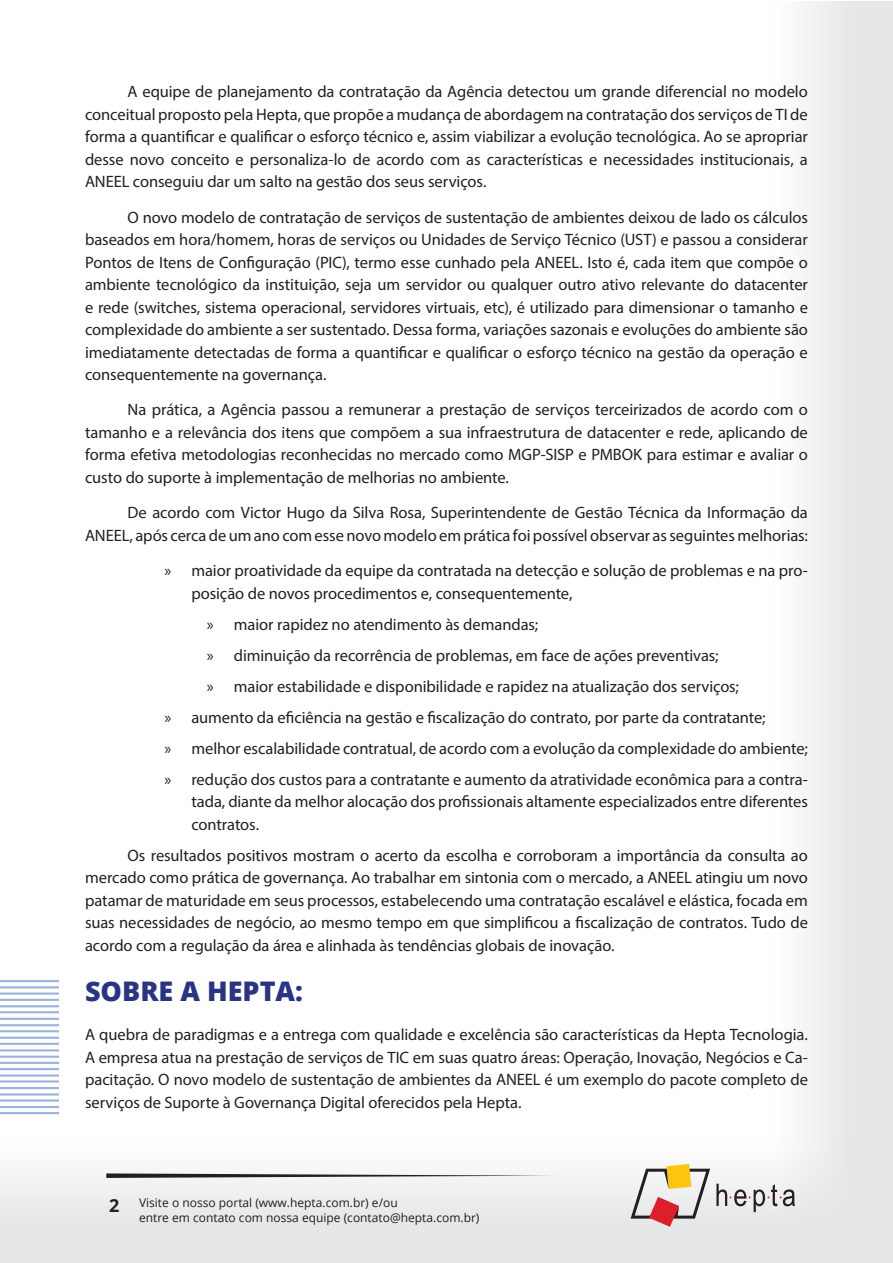
<style>
.page{position:relative;width:893px;height:1263px;background:#fff}
.page>*{position:absolute;margin:0;border:0;box-sizing:border-box;transform-origin:0 0}
.Titulo_1{font:800 27px "Open Sans";color:#293483}
.t1{font:700 18px "Open Sans";color:#231f20}
.texto{font:16.5px/22.5px "Myriad Pro";letter-spacing:-.005em;color:#231f20;text-align:justify}
.t2{font:12px/14.4px "Open Sans";color:#231f20}
</style>
<div class="page">
<div style="left:767px;top:1px;width:126px;height:1262px;background:linear-gradient(to right,#fdfdfe,#e0e2e4)"></div>
<div style="left:0;top:1137px;width:892px;height:126px;background:linear-gradient(to bottom,#fbfbfb,#e1e2e5)"></div>
<svg style="left:106px;top:1173px;width:447px;height:5px"></svg>
<svg style="left:716px;top:1184px;width:79px;height:28px"></svg>
<svg style="left:631px;top:1164px;width:79px;height:63px"></svg>
<hr style="left:0;top:1043px;width:59px;height:2px;background:#9bb3dc">
<hr style="left:0;top:1005px;width:59px;height:2px;background:#9bb3dc">
<hr style="left:0;top:1011px;width:59px;height:2px;background:#9bb3dc">
<hr style="left:0;top:1018px;width:59px;height:2px;background:#9bb3dc">
<hr style="left:0;top:1024px;width:59px;height:2px;background:#9bb3dc">
<hr style="left:0;top:1030px;width:59px;height:2px;background:#9bb3dc">
<hr style="left:0;top:1037px;width:59px;height:2px;background:#9bb3dc">
<hr style="left:0;top:980px;width:59px;height:2px;background:#9bb3dc">
<hr style="left:0;top:986px;width:59px;height:2px;background:#9bb3dc">
<hr style="left:0;top:992px;width:59px;height:3px;background:#9bb3dc">
<hr style="left:0;top:999px;width:59px;height:2px;background:#9bb3dc">
<hr style="left:0;top:1112px;width:59px;height:2px;background:#9bb3dc">
<hr style="left:0;top:1074px;width:59px;height:3px;background:#9bb3dc">
<hr style="left:0;top:1080px;width:59px;height:2px;background:#9bb3dc">
<hr style="left:0;top:1087px;width:59px;height:2px;background:#9bb3dc">
<hr style="left:0;top:1093px;width:59px;height:2px;background:#9bb3dc">
<hr style="left:0;top:1099px;width:59px;height:2px;background:#9bb3dc">
<hr style="left:0;top:1106px;width:59px;height:2px;background:#9bb3dc">
<hr style="left:0;top:1049px;width:59px;height:2px;background:#9bb3dc">
<hr style="left:0;top:1055px;width:59px;height:3px;background:#9bb3dc">
<hr style="left:0;top:1062px;width:59px;height:2px;background:#9bb3dc">
<hr style="left:0;top:1068px;width:59px;height:2px;background:#9bb3dc">
<p class="texto" style="left:85px;top:80px;width:724px;text-indent:43px">A equipe de planejamento da contratação da Agência detectou um grande diferencial no modelo conceitual proposto pela Hepta, que propõe a mudança de abordagem na contratação dos serviços de TI de forma a quantificar e qualificar o esforço técnico e, assim viabilizar a evolução tecnológica. Ao se apropriar desse novo conceito e personaliza-lo de acordo com as características e necessidades institucionais, a ANEEL conseguiu dar um salto na gestão dos seus serviços.</p>
<p class="texto" style="left:85px;top:206px;width:724px;text-indent:43px">O novo modelo de contratação de serviços de sustentação de ambientes deixou de lado os cálculos baseados em hora/homem, horas de serviços ou Unidades de Serviço Técnico (UST) e passou a considerar Pontos de Itens de Configuração (PIC), termo esse cunhado pela ANEEL. Isto é, cada item que compõe o ambiente tecnológico da instituição, seja um servidor ou qualquer outro ativo relevante do datacenter e rede (switches, sistema operacional, servidores virtuais, etc), é utilizado para dimensionar o tamanho e complexidade do ambiente a ser sustentado. Dessa forma, variações sazonais e evoluções do ambiente são imediatamente detectadas de forma a quantificar e qualificar o esforço técnico na gestão da operação e consequentemente na governança.</p>
<p class="texto" style="left:85px;top:398px;width:724px;text-indent:43px">Na prática, a Agência passou a remunerar a prestação de serviços terceirizados de acordo com o tamanho e a relevância dos itens que compõem a sua infraestrutura de datacenter e rede, aplicando de forma efetiva metodologias reconhecidas no mercado como MGP-SISP e PMBOK para estimar e avaliar o custo do suporte à implementação de melhorias no ambiente.</p>
<p class="texto" style="left:85px;top:501px;width:724px;text-align:right">De acordo com Victor Hugo da Silva Rosa, Superintendente de Gestão Técnica da Informação da<br>ANEEL, após cerca de um ano com esse novo modelo em prática foi possível observar as seguintes melhorias:</p>
<p class="texto" style="left:191px;top:559px;width:618px;text-indent:-27px">» maior proatividade da equipe da contratada na detecção e solução de problemas e na pro&shy;posição de novos procedimentos e, consequentemente,</p>
<p class="texto" style="left:207px;top:612px;width:333px">» maior rapidez no atendimento às demandas;</p>
<p class="texto" style="left:207px;top:643px;width:513px">» diminuição da recorrência de problemas, em face de ações preventivas;</p>
<p class="texto" style="left:207px;top:674px;width:534px">» maior estabilidade e disponibilidade e rapidez na atualização dos serviços;</p>
<p class="texto" style="left:164px;top:705px;width:603px">» aumento da eficiência na gestão e fiscalização do contrato, por parte da contratante;</p>
<p class="texto" style="left:164px;top:736px;width:645px">» melhor escalabilidade contratual, de acordo com a evolução da complexidade do ambiente;</p>
<p class="texto" style="left:191px;top:767px;width:618px;text-indent:-27px">» redução dos custos para a contratante e aumento da atratividade econômica para a contra&shy;tada, diante da melhor alocação dos profissionais altamente especializados entre diferentes contratos.</p>
<p class="texto" style="left:85px;top:843px;width:724px;text-indent:43px">Os resultados positivos mostram o acerto da escolha e corroboram a importância da consulta ao mercado como prática de governança. Ao trabalhar em sintonia com o mercado, a ANEEL atingiu um novo patamar de maturidade em seus processos, estabelecendo uma contratação escalável e elástica, focada em suas necessidades de negócio, ao mesmo tempo em que simplificou a fiscalização de contratos. Tudo de acordo com a regulação da área e alinhada às tendências globais de inovação.</p>
<p class="Titulo_1" style="left:85px;top:970px;width:219px">SOBRE A HEPTA:</p>
<p class="texto" style="left:85px;top:1023px;width:724px">A quebra de paradigmas e a entrega com qualidade e excelência são características da Hepta Tecnologia.<br>A empresa atua na prestação de serviços de TIC em suas quatro áreas: Operação, Inovação, Negócios e Ca&shy;pacitação. O novo modelo de sustentação de ambientes da ANEEL é um exemplo do pacote completo de serviços de Suporte à Governança Digital oferecidos pela Hepta.</p>
<p class="t1" style="left:109px;top:1192px;width:12px">2</p>
<p class="t2" style="left:139px;top:1195px;width:342px">Visite o nosso portal (www.hepta.com.br) e/ou<br>entre em contato com nossa equipe (contato@hepta.com.br)</p>
</div>
